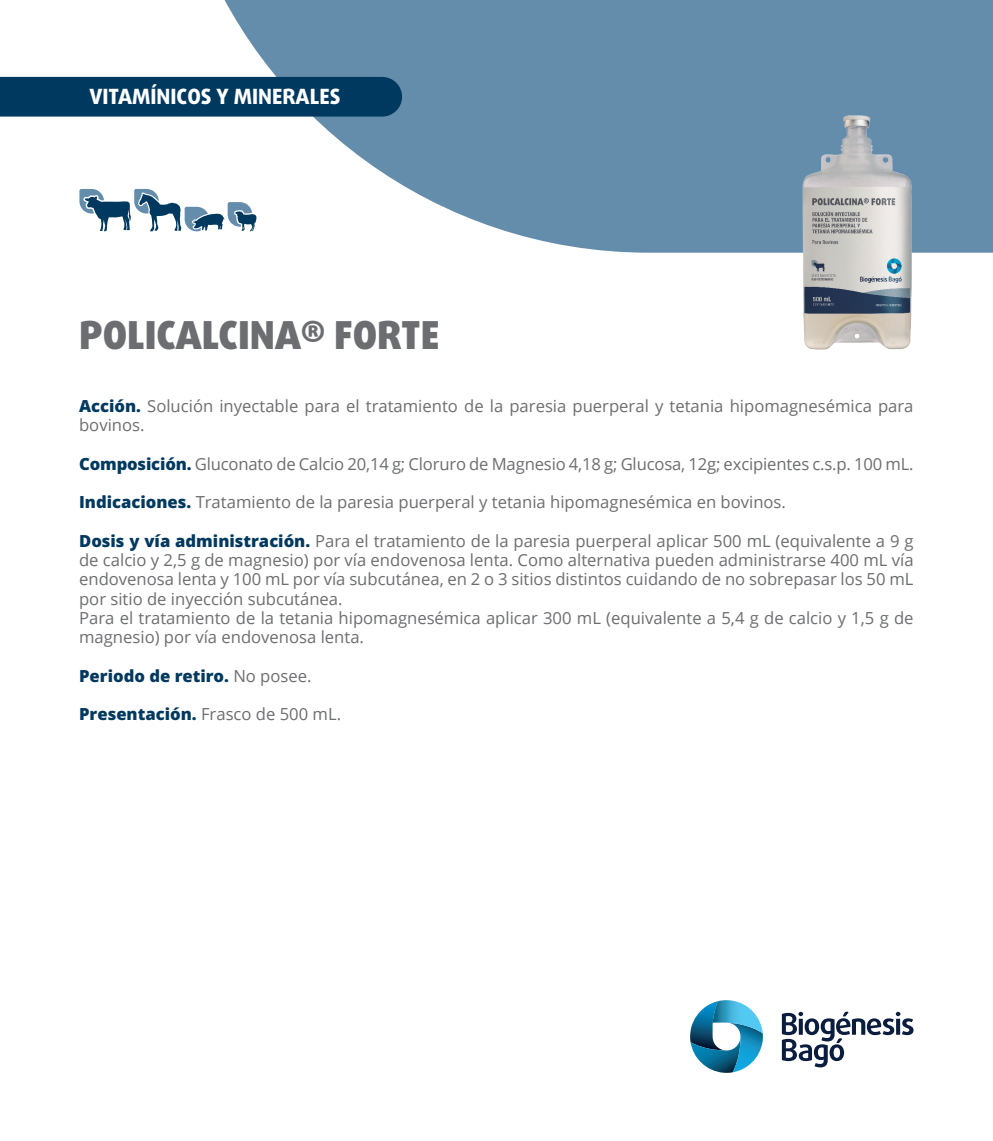
<style>
.page{position:relative;width:993px;height:1141px;background:#fff}
.page>*{position:absolute;margin:0;border:0;box-sizing:border-box;transform-origin:0 0}
.t1{font:900 38.5px "Daxline Pro";color:#6c6d70}
.t2{font:800 21px "Daxline Pro";color:#fff}
.t3{font:16.62px/19.2px "Open Sans";color:#6c6d70}
.t4{font:800 16.62px "Open Sans";color:#00395f}
.s1{font-weight:800;color:#00395f}
.s2{font-weight:400;color:#6c6d70}
</style>
<div class="page">
<svg style="left:192px;top:0;width:800px;height:253px;fill:#648dac"></svg>
<div style="left:0;top:77px;width:402px;height:40px;background:#00395f"></div>
<svg style="left:690px;top:1000px;width:72px;height:73px"></svg>
<svg style="left:781px;top:1012px;width:132px;height:55px"></svg>
<svg style="left:79px;top:189px;width:177px;height:42px"></svg>
<img style="left:789px;top:110px;width:137px;height:240px">
<p class="t2" style="left:89px;top:83px;width:252px">VITAMÍNICOS Y MINERALES</p>
<h1 class="t1" style="left:79px;top:309px;width:362px">POLICALCINA® FORTE</h1>
<p class="t3" style="left:79px;top:396px;width:835px"><span class="s1">Acción.</span> Solución inyectable para el tratamiento de la paresia puerperal y tetania hipomagnesémica para bovinos.</p>
<p class="t3" style="left:79px;top:454px;width:835px"><span class="s1">Composición.</span> Gluconato de Calcio 20,14 g; Cloruro de Magnesio 4,18 g; Glucosa, 12g; excipientes c.s.p. 100 mL.</p>
<p class="t3" style="left:79px;top:492px;width:708px"><span class="s1">Indicaciones.</span> Tratamiento de la paresia puerperal y tetania hipomagnesémica en bovinos.</p>
<p class="t3" style="left:79px;top:531px;width:835px"><span class="s1">Dosis y vía administración.</span> Para el tratamiento de la paresia puerperal aplicar 500 mL (equivalente a 9 g de calcio y 2,5 g de magnesio) por vía endovenosa lenta. Como alternativa pueden administrarse 400 mL vía endovenosa lenta y 100 mL por vía subcutánea, en 2 o 3 sitios distintos cuidando de no sobrepasar los 50 mL por sitio de inyección subcutánea.<br>Para el tratamiento de la tetania hipomagnesémica aplicar 300 mL (equivalente a 5,4 g de calcio y 1,5 g de magnesio) por vía endovenosa lenta.</p>
<p class="t4" style="left:79px;top:664px;width:234px">Periodo de retiro. <span class="s2">No posee.</span></p>
<p class="t3" style="left:79px;top:704px;width:263px"><span class="s1">Presentación.</span> Frasco de 500 mL.</p>
</div>
